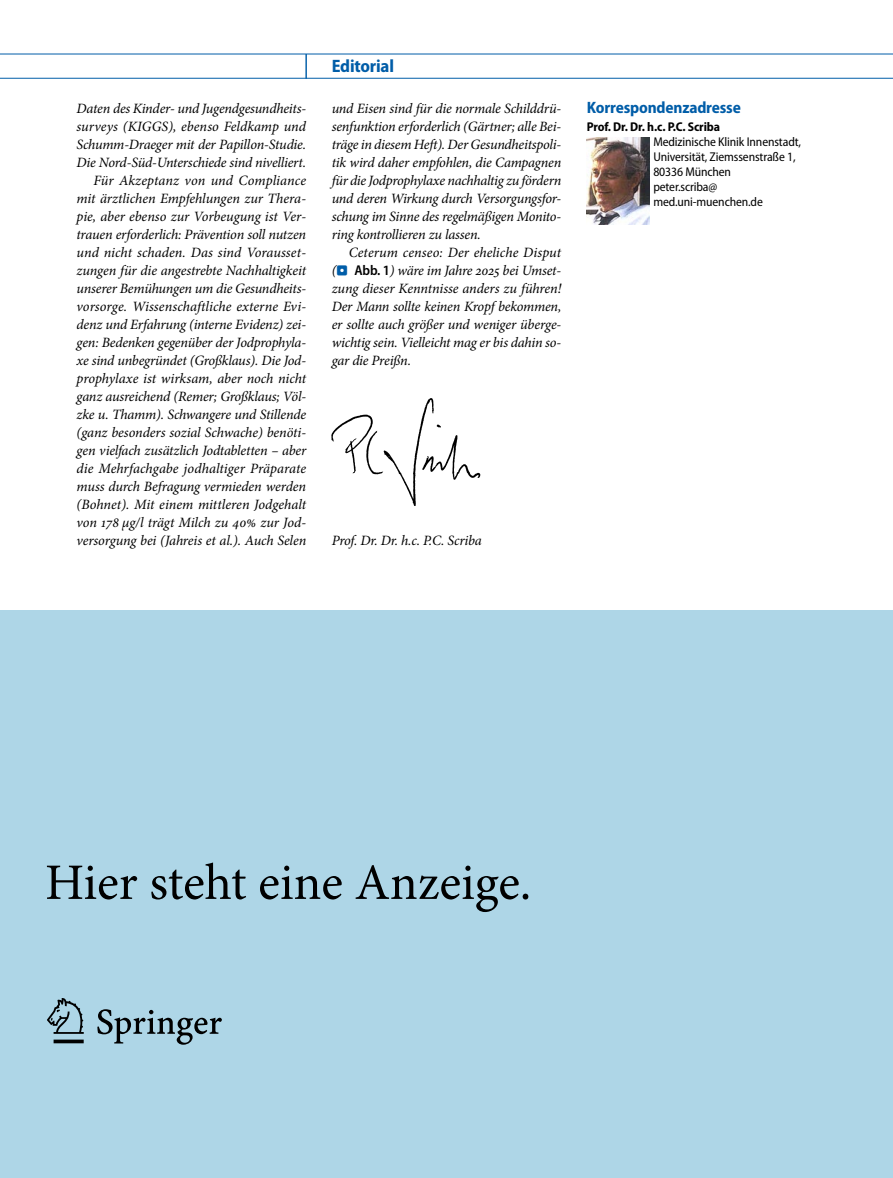
<style>
.page{position:relative;width:893px;height:1178px;background:#fff}
.page>*{position:absolute;margin:0;border:0;box-sizing:border-box;transform-origin:0 0}
._001_rubrik{font:700 semi-condensed 18px "Myriad Pro";letter-spacing:-.01em;color:#005da8}
._999_012_u1_12ptVor{font:700 semi-condensed 16.5px "Myriad Pro";letter-spacing:-.01em;color:#005da8}
._010_fliesstext_mit{font:italic 14.25px/18px "Minion Pro";letter-spacing:-.015em;color:#000;text-align:justify}
._010_fliesstext_ohne{font:italic 14.25px "Minion Pro";letter-spacing:-.01em;color:#000}
._022_autorenadresse{font:semi-condensed 12.75px/15px "Myriad Pro";letter-spacing:-.01em;color:#000}
._021_autorenname{font:700 semi-condensed 12.75px "Myriad Pro";letter-spacing:-.01em;color:#000}
.s1{font-family:"S Buttons";font-style:normal;font-size:13.5px;color:#005da8}
.s2{font-family:"Myriad Pro";font-weight:600;font-style:normal;font-stretch:semi-condensed}
</style>
<div class="page">
<img style="left:587px;top:137px;width:62px;height:87px">
<img style="left:331px;top:398px;width:150px;height:108px">
<div style="left:0;top:610px;width:893px;height:568px;background:#aed6e7"></div>
<svg style="left:47px;top:862px;width:481px;height:50px"></svg>
<svg style="left:47px;top:998px;width:175px;height:47px"></svg>
<hr style="left:0;top:78px;width:893px;height:1px;background:#005da8">
<svg style="left:306px;top:55px;width:1px;height:24px"></svg>
<hr style="left:0;top:54px;width:893px;height:1px;background:#005da8">
<p class="_010_fliesstext_mit" style="left:77px;top:100px;width:231px">Daten des Kinder- und Jugendgesundheits&shy;surveys (KIGGS), ebenso Feldkamp und Schumm-Draeger mit der Papillon-Studie.<br>Die Nord-Süd-Unterschiede sind nivelliert.</p>
<p class="_010_fliesstext_mit" style="left:77px;top:172px;width:231px;text-indent:17px">Für Akzeptanz von und Compliance mit ärztlichen Empfehlungen zur Thera&shy;pie, aber ebenso zur Vorbeugung ist Ver&shy;trauen erforderlich: Prävention soll nutzen und nicht schaden. Das sind Vorausset&shy;zungen für die angestrebte Nachhaltigkeit unserer Bemühungen um die Gesundheits&shy;vorsorge. Wissenschaftliche externe Evi&shy;denz und Erfahrung (interne Evidenz) zei&shy;gen: Bedenken gegenüber der Jodprophyla&shy;xe sind unbegründet (Großklaus). Die Jod&shy;prophylaxe ist wirksam, aber noch nicht ganz ausreichend (Remer; Großklaus; Völ&shy;zke u. Thamm). Schwangere und Stillende (ganz besonders sozial Schwache) benöti&shy;gen vielfach zusätzlich Jodtabletten – aber die Mehrfachgabe jodhaltiger Präparate muss durch Befragung vermieden werden (Bohnet). Mit einem mittleren Jodgehalt von 178 μg/l trägt Milch zu 40% zur Jod&shy;versorgung bei (Jahreis et al.). Auch Selen</p>
<p class="_001_rubrik" style="left:332px;top:56px;width:64px">Editorial</p>
<p class="_010_fliesstext_mit" style="left:332px;top:100px;width:231px">und Eisen sind für die normale Schilddrü&shy;senfunktion erforderlich (Gärtner; alle Bei&shy;träge in diesem Heft). Der Gesundheitspoli&shy;tik wird daher empfohlen, die Campagnen für die Jodprophylaxe nachhaltig zu fördern und deren Wirkung durch Versorgungsfor&shy;schung im Sinne des regelmäßigen Monito&shy;ring kontrollieren zu lassen.</p>
<p class="_010_fliesstext_mit" style="left:332px;top:244px;width:231px;text-indent:17px">Ceterum censeo: Der eheliche Disput (<span class="s1">.</span> <span class="s2">Abb. 1</span>) wäre im Jahre 2025 bei Umset&shy;zung dieser Kenntnisse anders zu führen!<br>Der Mann sollte keinen Kropf bekommen, er sollte auch größer und weniger überge&shy;wichtig sein. Vielleicht mag er bis dahin so&shy;gar die Preißn.</p>
<p class="_010_fliesstext_ohne" style="left:332px;top:531px;width:152px">Prof. Dr. Dr. h.c. P.C. Scriba</p>
<p class="_999_012_u1_12ptVor" style="left:587px;top:99px;width:156px">Korrespondenzadresse</p>
<p class="_021_autorenname" style="left:587px;top:120px;width:135px">Prof. Dr. Dr. h.c. P.C. Scriba</p>
<p class="_022_autorenadresse" style="left:653px;top:135px;width:149px">Medizinische Klinik Innenstadt,<br>Universität, Ziemssenstraße 1,<br>80336 München</p>
<p class="_022_autorenadresse" style="left:653px;top:180px;width:111px">peter.scriba@ med.uni-muenchen.de</p>
</div>
